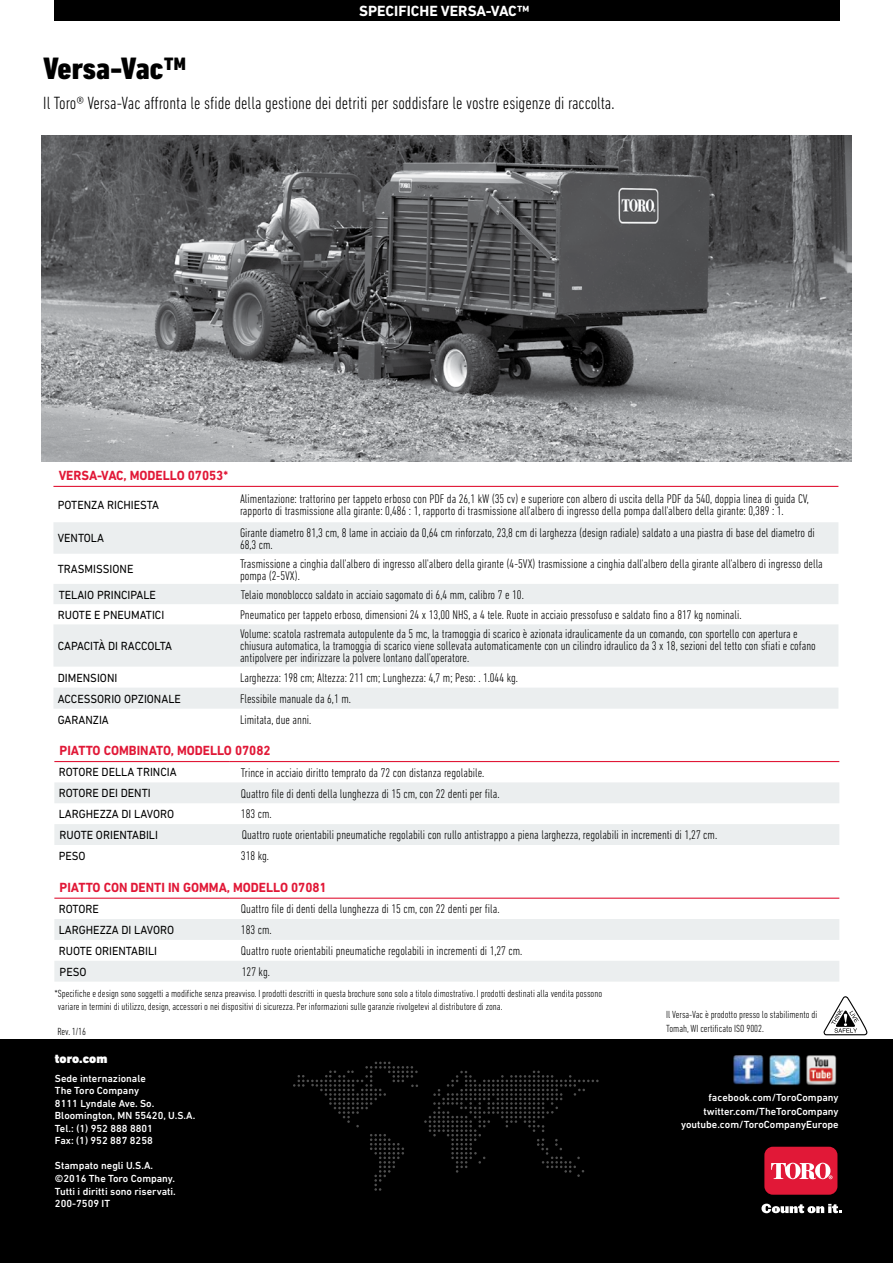
<style>
.page{position:relative;width:893px;height:1263px;background:#fff}
.page>*{position:absolute;margin:0;border:0;box-sizing:border-box;transform-origin:0 0}
.t1{font:800 condensed 31.5px "DIN Next LT Pro";letter-spacing:-.005em;color:#000;scale:1.1 1}
.t2{font:300 condensed 18px "DIN Next LT Pro";color:#000}
.t3{font:700 15px "DIN Next LT Pro";color:#fff}
.t4{font:700 13.5px "DIN Next LT Pro";color:#e11837;scale:.95 1}
.t5{font:900 13.05px "DIN Next LT Pro";color:#fff}
.t6{font:300 condensed 12.75px/12px "DIN Next LT Pro";color:#000}
.t7{font:12px "DIN Next LT Pro";color:#000;scale:.95 1}
.t8{font:300 condensed 10.5px/13.5px "DIN Next LT Pro";color:#000}
.t9{font:500 10.5px/12.6px "DIN Next LT Pro";color:#fff}
</style>
<div class="page">
<svg style="left:53px;top:522px;width:785px;height:187px;fill:#ebeeef"></svg>
<hr style="left:53px;top:486px;width:176px;height:1px;background:#e11837">
<hr style="left:229px;top:486px;width:609px;height:1px;background:#e11837">
<svg style="left:54px;top:782px;width:785px;height:63px;fill:#ebeeef"></svg>
<hr style="left:54px;top:761px;width:176px;height:1px;background:#e11837">
<hr style="left:230px;top:761px;width:609px;height:1px;background:#e11837">
<svg style="left:54px;top:919px;width:785px;height:63px;fill:#ebeeef"></svg>
<hr style="left:54px;top:898px;width:176px;height:1px;background:#e11837">
<hr style="left:230px;top:898px;width:609px;height:1px;background:#e11837">
<svg style="left:823px;top:996px;width:45px;height:40px"></svg>
<div style="left:54px;top:0;width:786px;height:21px;background:#000"></div>
<div style="left:0;top:1040px;width:893px;height:223px;background:#000"></div>
<svg style="left:424px;top:1070px;width:175px;height:107px"></svg>
<svg style="left:370px;top:1134px;width:34px;height:57px"></svg>
<svg style="left:293px;top:1061px;width:125px;height:66px"></svg>
<img style="left:733px;top:1055px;width:31px;height:30px">
<img style="left:769px;top:1055px;width:68px;height:31px">
<img style="left:42px;top:136px;width:810px;height:326px">
<div style="left:764px;top:1147px;width:73px;height:48px;background:#e11837;border-radius:8px"></div>
<svg style="left:771px;top:1163px;width:61px;height:16px"></svg>
<svg style="left:761px;top:1203px;width:81px;height:10px"></svg>
<p class="t3" style="left:359px;top:2px;width:172px">SPECIFICHE VERSA-VAC™</p>
<h1 class="t1" style="left:43px;top:50px;width:132px">Versa-Vac™</h1>
<h2 class="t2" style="left:43px;top:92px;width:573px">Il Toro® Versa-Vac affronta le sfide della gestione dei detriti per soddisfare le vostre esigenze di raccolta.</h2>
<p class="t4" style="left:59px;top:467px;width:180px">VERSA-VAC, MODELLO 07053*</p>
<p class="t7" style="left:58px;top:498px;width:108px">POTENZA RICHIESTA</p>
<p class="t6" style="left:240px;top:493px;width:570px">Alimentazione: trattorino per tappeto erboso con PDF da 26,1 kW (35 cv) e superiore con albero di uscita della PDF da 540, doppia linea di guida CV, rapporto di trasmissione alla girante: 0,486 : 1, rapporto di trasmissione all'albero di ingresso della pompa dall'albero della girante: 0,389 : 1.</p>
<p class="t7" style="left:58px;top:531px;width:50px">VENTOLA</p>
<p class="t6" style="left:240px;top:526px;width:576px">Girante diametro 81,3 cm, 8 lame in acciaio da 0,64 cm rinforzato, 23,8 cm di larghezza (design radiale) saldato a una piastra di base del diametro di<br>68,3 cm.</p>
<p class="t7" style="left:58px;top:562px;width:81px">TRASMISSIONE</p>
<p class="t6" style="left:240px;top:557px;width:584px">Trasmissione a cinghia dall'albero di ingresso all'albero della girante (4-5VX) trasmissione a cinghia dall'albero della girante all'albero di ingresso della pompa (2-5VX).</p>
<p class="t7" style="left:59px;top:587px;width:104px">TELAIO PRINCIPALE</p>
<p class="t6" style="left:241px;top:588px;width:284px">Telaio monoblocco saldato in acciaio sagomato di 6,4 mm, calibro 7 e 10.</p>
<p class="t7" style="left:58px;top:608px;width:114px">RUOTE E PNEUMATICI</p>
<p class="t6" style="left:240px;top:609px;width:503px">Pneumatico per tappeto erboso, dimensioni 24 x 13,00 NHS, a 4 tele. Ruote in acciaio pressofuso e saldato fino a 817 kg nominali.</p>
<p class="t7" style="left:58px;top:639px;width:122px">CAPACITÀ DI RACCOLTA</p>
<p class="t6" style="left:240px;top:628px;width:577px">Volume: scatola rastremata autopulente da 5 mc, la tramoggia di scarico è azionata idraulicamente da un comando, con sportello con apertura e chiusura automatica, la tramoggia di scarico viene sollevata automaticamente con un cilindro idraulico da 3 x 18, sezioni del tetto con sfiati e cofano antipolvere per indirizzare la polvere lontano dall'operatore.</p>
<p class="t7" style="left:58px;top:671px;width:64px">DIMENSIONI</p>
<p class="t6" style="left:240px;top:671px;width:279px">Larghezza: 198 cm; Altezza: 211 cm; Lunghezza: 4,7 m; Peso: . 1.044 kg.</p>
<p class="t7" style="left:58px;top:692px;width:131px">ACCESSORIO OPZIONALE</p>
<p class="t6" style="left:240px;top:692px;width:112px">Flessibile manuale da 6,1 m.</p>
<p class="t7" style="left:58px;top:713px;width:55px">GARANZIA</p>
<p class="t6" style="left:240px;top:713px;width:73px">Limitata, due anni.</p>
<p class="t4" style="left:60px;top:742px;width:224px">PIATTO COMBINATO, MODELLO 07082</p>
<p class="t7" style="left:59px;top:765px;width:126px">ROTORE DELLA TRINCIA</p>
<p class="t6" style="left:241px;top:766px;width:245px">Trince in acciaio diritto temprato da 72 con distanza regolabile.</p>
<p class="t7" style="left:59px;top:786px;width:98px">ROTORE DEI DENTI</p>
<p class="t6" style="left:241px;top:787px;width:260px">Quattro file di denti della lunghezza di 15 cm, con 22 denti per fila.</p>
<p class="t7" style="left:59px;top:807px;width:123px">LARGHEZZA DI LAVORO</p>
<p class="t6" style="left:241px;top:808px;width:32px">183 cm.</p>
<p class="t7" style="left:60px;top:828px;width:105px">RUOTE ORIENTABILI</p>
<p class="t6" style="left:242px;top:829px;width:477px">Quattro ruote orientabili pneumatiche regolabili con rullo antistrappo a piena larghezza, regolabili in incrementi di 1,27 cm.</p>
<p class="t7" style="left:59px;top:849px;width:30px">PESO</p>
<p class="t6" style="left:241px;top:850px;width:30px">318 kg.</p>
<p class="t4" style="left:60px;top:879px;width:283px">PIATTO CON DENTI IN GOMMA, MODELLO 07081</p>
<p class="t7" style="left:59px;top:902px;width:44px">ROTORE</p>
<p class="t6" style="left:241px;top:903px;width:260px">Quattro file di denti della lunghezza di 15 cm, con 22 denti per fila.</p>
<p class="t7" style="left:59px;top:923px;width:123px">LARGHEZZA DI LAVORO</p>
<p class="t6" style="left:241px;top:924px;width:32px">183 cm.</p>
<p class="t7" style="left:59px;top:944px;width:105px">RUOTE ORIENTABILI</p>
<p class="t6" style="left:241px;top:945px;width:283px">Quattro ruote orientabili pneumatiche regolabili in incrementi di 1,27 cm.</p>
<p class="t7" style="left:60px;top:965px;width:30px">PESO</p>
<p class="t6" style="left:242px;top:965px;width:30px">127 kg.</p>
<p class="t8" style="left:58px;top:986px;width:546px;text-indent:-3px">*Specifiche e design sono soggetti a modifiche senza preavviso. I prodotti descritti in questa brochure sono solo a titolo dimostrativo. I prodotti destinati alla vendita possono variare in termini di utilizzo, design, accessori o nei dispositivi di sicurezza. Per informazioni sulle garanzie rivolgetevi al distributore di zona.</p>
<p class="t8" style="left:57px;top:1025px;width:30px">Rev. 1/16</p>
<p class="t5" style="left:55px;top:1051px;width:54px">toro.com</p>
<p class="t9" style="left:55px;top:1072px;width:142px">Sede internazionale<br>The Toro Company<br>8111 Lyndale Ave. So.<br>Bloomington, MN 55420, U.S.A.<br>Tel.: (1) 952 888 8801<br>Fax: (1) 952 887 8258</p>
<p class="t9" style="left:55px;top:1159px;width:122px">Stampato negli U.S.A. ©2016 The Toro Company.<br>Tutti i diritti sono riservati.<br>200-7509 IT</p>
<p class="t8" style="left:666px;top:1007px;width:153px">Il Versa-Vac è prodotto presso lo stabilimento di<br>Tomah, WI certificato ISO 9002.</p>
<p class="t9" style="left:681px;top:1090px;width:159px;line-height:13.5px;text-align:right">facebook.com/ToroCompany twitter.com/TheToroCompany youtube.com/ToroCompanyEurope</p>
</div>
